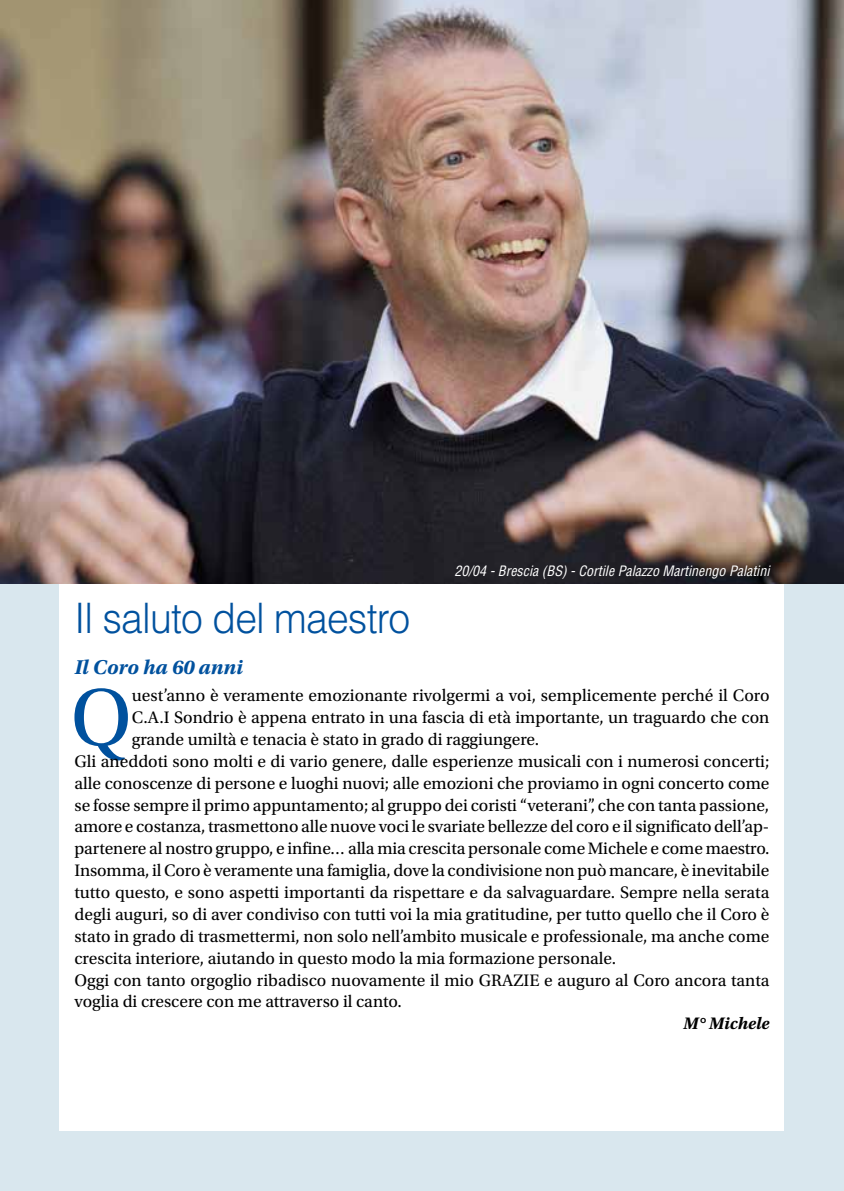
<style>
.page{position:relative;width:844px;height:1191px;background:#fff}
.page>*{position:absolute;margin:0;border:0;box-sizing:border-box;transform-origin:0 0}
.t1{font:84.52px "Utopia Std";color:#00519e}
.t2{font:300 42px "Helvetica LT Std";letter-spacing:-.02em;color:#00519e;scale:.93 1}
.t3{font:italic 700 21px "Utopia Std";color:#00519e}
.t4{font:17.5px "Utopia Std";color:#000}
.t5{font:italic 700 17.5px "Utopia Std";color:#000}
.t6{font:italic condensed 14px "Helvetica LT Std";color:#fff}
</style>
<div class="page">
<div style="left:0;top:0;width:843px;height:1191px;background:#d9e7ee"></div>
<div style="left:60px;top:60px;width:724px;height:1071px;background:#fff"></div>
<img style="left:0;top:0;width:843px;height:583px">
<p class="t6" style="left:454px;top:562px;width:316px">20/04 - Brescia (BS) - Cortile Palazzo Martinengo Palatini</p>
<h2 class="t2" style="left:74px;top:592px;width:362px">Il saluto del maestro</h2>
<p class="t3" style="left:74px;top:655px;width:170px">Il Coro ha 60 anni</p>
<h1 class="t1" style="left:70px;top:672px;width:63px">Q</h1>
<p class="t4" style="left:132px;top:686px;width:639px">uest’anno è veramente emozionante rivolgermi a voi, semplicemente perché il Coro</p>
<p class="t4" style="left:132px;top:708px;width:639px">C.A.I Sondrio è appena entrato in una fascia di età importante, un traguardo che con</p>
<p class="t4" style="left:132px;top:729px;width:409px">grande umiltà e tenacia è stato in grado di raggiungere.</p>
<p class="t4" style="left:74px;top:751px;width:696px">Gli aneddoti sono molti e di vario genere, dalle esperienze musicali con i numerosi concerti;</p>
<p class="t4" style="left:74px;top:773px;width:696px">alle conoscenze di persone e luoghi nuovi; alle emozioni che proviamo in ogni concerto come</p>
<p class="t4" style="left:74px;top:795px;width:696px">se fosse sempre il primo appuntamento; al gruppo dei coristi “veterani”, che con tanta passione,</p>
<p class="t4" style="left:74px;top:817px;width:696px">amore e costanza, trasmettono alle nuove voci le svariate bellezze del coro e il significato dell’ap-</p>
<p class="t4" style="left:74px;top:839px;width:696px">partenere al nostro gruppo, e infine… alla mia crescita personale come Michele e come maestro.</p>
<p class="t4" style="left:74px;top:861px;width:696px">Insomma, il Coro è veramente una famiglia, dove la condivisione non può mancare, è inevitabile</p>
<p class="t4" style="left:74px;top:883px;width:696px">tutto questo, e sono aspetti importanti da rispettare e da salvaguardare. Sempre nella serata</p>
<p class="t4" style="left:74px;top:904px;width:696px">degli auguri, so di aver condiviso con tutti voi la mia gratitudine, per tutto quello che il Coro è</p>
<p class="t4" style="left:74px;top:926px;width:696px">stato in grado di trasmettermi, non solo nell’ambito musicale e professionale, ma anche come</p>
<p class="t4" style="left:74px;top:948px;width:543px">crescita interiore, aiutando in questo modo la mia formazione personale.</p>
<p class="t4" style="left:74px;top:970px;width:696px">Oggi con tanto orgoglio ribadisco nuovamente il mio GRAZIE e auguro al Coro ancora tanta</p>
<p class="t4" style="left:74px;top:992px;width:329px">voglia di crescere con me attraverso il canto.</p>
<p class="t5" style="left:683px;top:1013px;width:88px">M° Michele</p>
</div>
